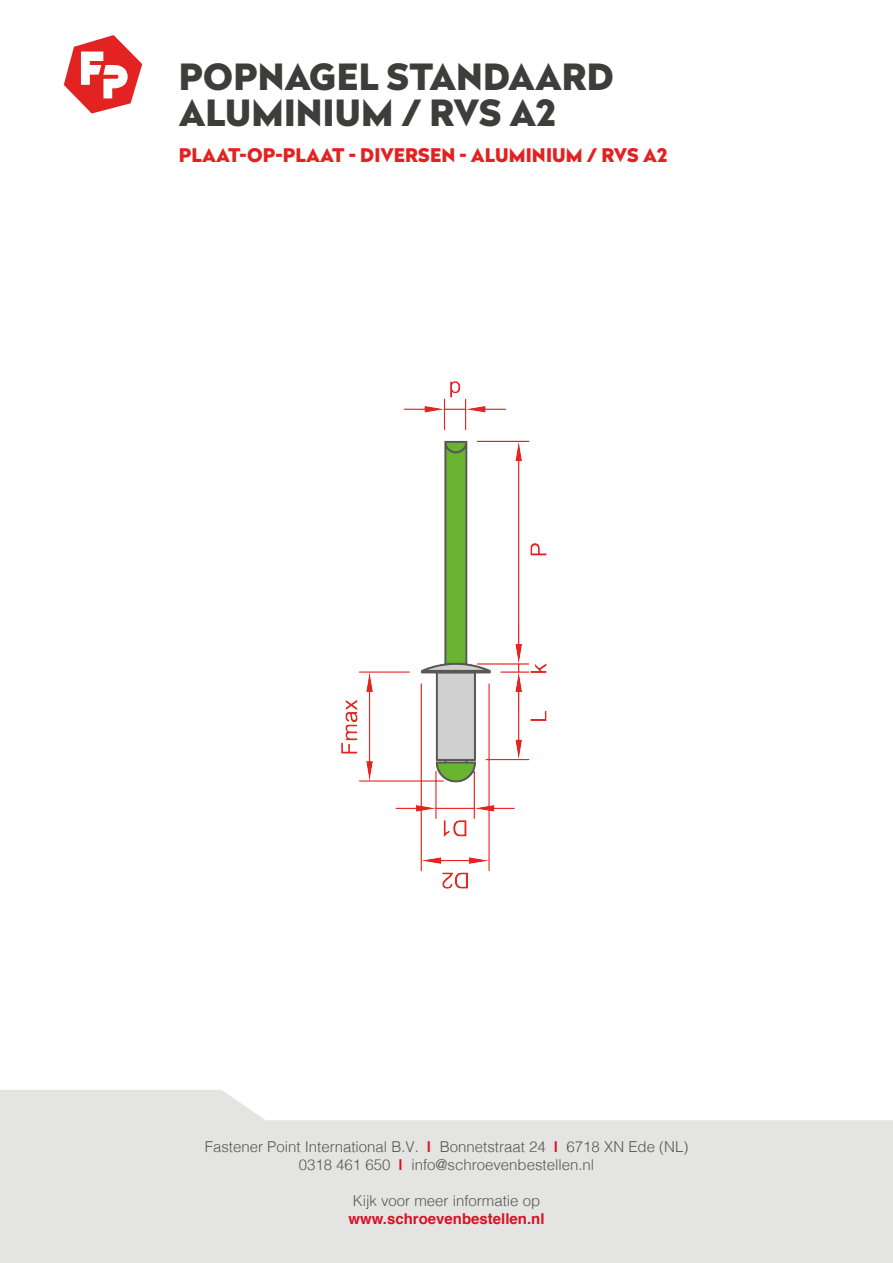
<style>
.page{position:relative;width:893px;height:1263px;background:#fff}
.page>*{position:absolute;margin:0;border:0;box-sizing:border-box;transform-origin:0 0}
.t1{font:900 36px/36px "Radikal";letter-spacing:.005em;color:#3d3d3c}
.t2{font:900 18.75px "Radikal";letter-spacing:.005em;color:#e22221}
.t3{font:300 15px/18px "Helvetica";color:#575756;text-align:center}
.t4{font:700 15px "Helvetica";color:#d81222}
.s1{font-weight:700;color:#d81222}
</style>
<div class="page">
<div style="left:0;top:1090px;width:247px;height:18px;background:#e4e4e3"></div>
<div style="left:0;top:1108px;width:893px;height:155px;background:#e4e4e3"></div>
<svg style="left:64px;top:35px;width:78px;height:79px"></svg>
<img style="left:341px;top:381px;width:206px;height:508px">
<h1 class="t1" style="left:179px;top:57px;width:436px">POPNAGEL STANDAARD<br>ALUMINIUM / RVS A2</h1>
<p class="t2" style="left:179px;top:141px;width:490px">PLAAT-OP-PLAAT - DIVERSEN - ALUMINIUM / RVS A2</p>
<p class="t3" style="left:205px;top:1137px;width:485px">Fastener Point International B.V. <span class="s1">|</span> Bonnetstraat 24 <span class="s1">|</span> 6718 XN Ede (NL)<br>0318 461 650 <span class="s1">|</span> info@schroevenbestellen.nl</p>
<p class="t3" style="left:353px;top:1191px;width:189px">Kijk voor meer informatie op</p>
<p class="t4" style="left:348px;top:1207px;width:198px">www.schroevenbestellen.nl</p>
</div>
